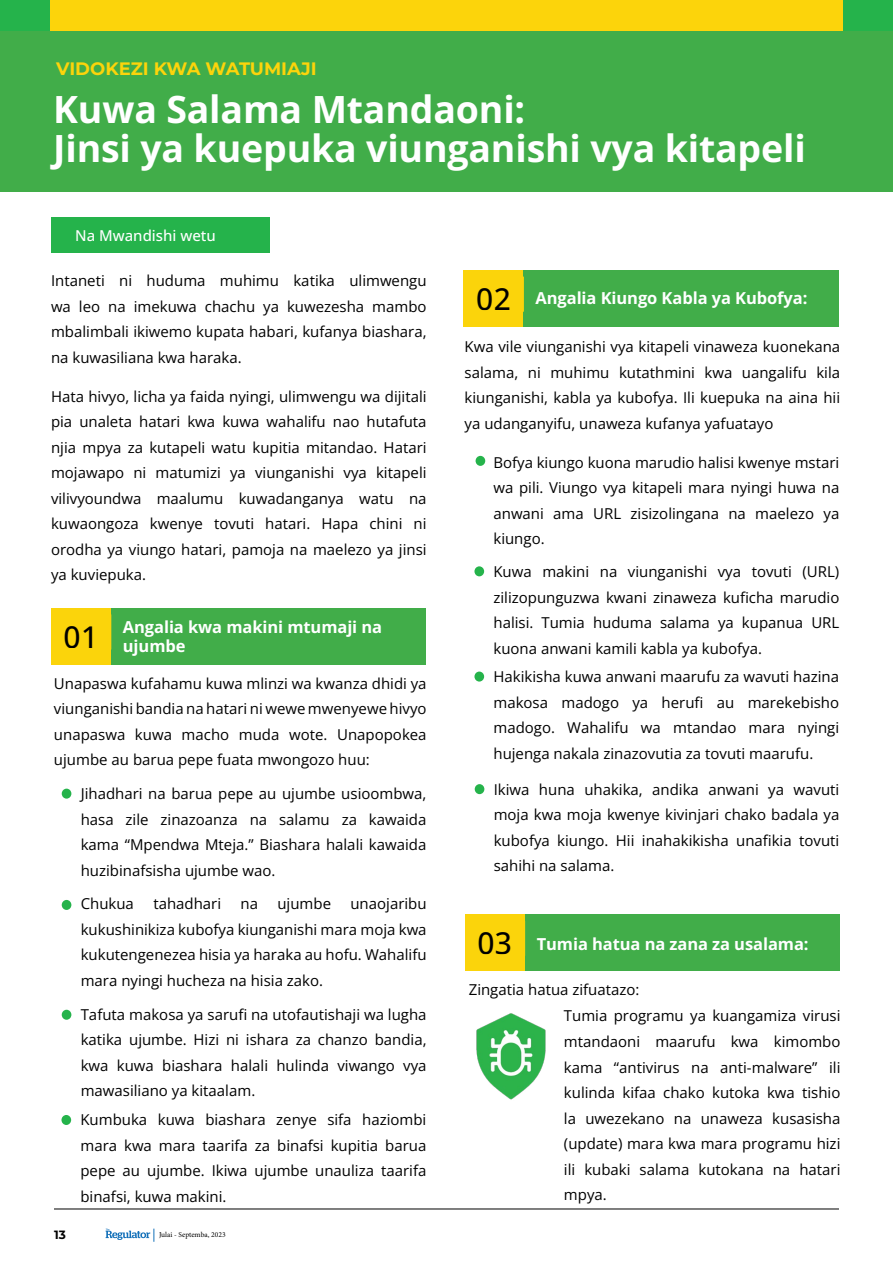
<style>
.page{position:relative;width:893px;height:1263px;background:#fff}
.page>*{position:absolute;margin:0;border:0;box-sizing:border-box;transform-origin:0 0}
.t1{font:700 37.5px/39px "Open Sans";letter-spacing:-.005em;color:#fff}
.t2{font:500 30px "Open Sans";color:#000}
.t3{font:700 18px "Montserrat";color:#fcd40b}
.t4{font:700 16.5px/19.5px "Open Sans";letter-spacing:-.005em;color:#fff}
.t5{font:15px/25.5px "Open Sans";color:#000;text-align:justify}
.t6{font:500 15px "Open Sans";color:#fff}
.t7{font:700 12px "Montserrat";color:#000}
.t8{font:7.5px "Minion Pro";color:#000}
.s1{font-weight:500;font-size:30px;color:#000}
</style>
<div class="page">
<hr style="left:54px;top:1209px;width:785px;height:1px;background:#000">
<svg style="left:106px;top:1228px;width:49px;height:14px"></svg>
<div style="left:0;top:0;width:893px;height:31px;background:#fcd40b"></div>
<div style="left:844px;top:0;width:49px;height:31px;background:#25b34b"></div>
<div style="left:0;top:0;width:49px;height:31px;background:#25b34b"></div>
<div style="left:0;top:31px;width:893px;height:160px;background:#41ad49"></div>
<div style="left:52px;top:217px;width:218px;height:36px;background:#25b34b"></div>
<div style="left:110px;top:608px;width:316px;height:56px;background:#41ad49"></div>
<div style="left:51px;top:608px;width:59px;height:56px;background:#fbd40b"></div>
<div style="left:62px;top:789px;width:9px;height:10px;background:#25b34b;border-radius:50%"></div>
<div style="left:62px;top:900px;width:9px;height:10px;background:#25b34b;border-radius:50%"></div>
<div style="left:62px;top:1010px;width:9px;height:10px;background:#25b34b;border-radius:50%"></div>
<div style="left:61px;top:1115px;width:10px;height:10px;background:#25b34b;border-radius:50%"></div>
<div style="left:523px;top:270px;width:316px;height:56px;background:#41ad49"></div>
<div style="left:464px;top:270px;width:59px;height:56px;background:#fbd40b"></div>
<div style="left:476px;top:456px;width:9px;height:10px;background:#25b34b;border-radius:50%"></div>
<div style="left:474px;top:566px;width:10px;height:10px;background:#25b34b;border-radius:50%"></div>
<div style="left:474px;top:671px;width:10px;height:10px;background:#25b34b;border-radius:50%"></div>
<div style="left:475px;top:784px;width:9px;height:10px;background:#25b34b;border-radius:50%"></div>
<div style="left:524px;top:914px;width:316px;height:56px;background:#41ad49"></div>
<div style="left:465px;top:914px;width:59px;height:56px;background:#fbd40b"></div>
<img style="left:476px;top:1013px;width:70px;height:87px">
<p class="t3" style="left:56px;top:55px;width:262px">VIDOKEZI KWA WATUMIAJI</p>
<h1 class="t1" style="left:53px;top:89px;width:754px">Kuwa Salama Mtandaoni:<br>Jinsi ya kuepuka viunganishi vya kitapeli</h1>
<p class="t6" style="left:75px;top:225px;width:142px">Na Mwandishi wetu</p>
<p class="t5" style="left:51px;top:268px;width:377px">Intaneti ni huduma muhimu katika ulimwengu wa leo na imekuwa chachu ya kuwezesha mambo mbalimbali ikiwemo kupata habari, kufanya biashara, na kuwasiliana kwa haraka.</p>
<p class="t5" style="left:51px;top:383px;width:377px">Hata hivyo, licha ya faida nyingi, ulimwengu wa dijitali pia unaleta hatari kwa kuwa wahalifu nao hutafuta njia mpya za kutapeli watu kupitia mitandao. Hatari mojawapo ni matumizi ya viunganishi vya kitapeli vilivyoundwa maalumu kuwadanganya watu na kuwaongoza kwenye tovuti hatari. Hapa chini ni orodha ya viungo hatari, pamoja na maelezo ya jinsi ya kuviepuka.</p>
<h2 class="t2" style="left:64px;top:616px;width:36px">01</h2>
<p class="t4" style="left:123px;top:617px;width:261px">Angalia kwa makini mtumaji na ujumbe</p>
<p class="t5" style="left:54px;top:670px;width:374px">Unapaswa kufahamu kuwa mlinzi wa kwanza dhidi ya viunganishi bandia na hatari ni wewe mwenyewe hivyo unapaswa kuwa macho muda wote. Unapopokea ujumbe au barua pepe fuata mwongozo huu:</p>
<p class="t5" style="left:81px;top:781px;width:347px">Jihadhari na barua pepe au ujumbe usioombwa, hasa zile zinazoanza na salamu za kawaida kama “Mpendwa Mteja.” Biashara halali kawaida huzibinafsisha ujumbe wao.</p>
<p class="t5" style="left:81px;top:891px;width:55px">Chukua</p>
<p class="t5" style="left:153px;top:891px;width:69px">tahadhari</p>
<p class="t5" style="left:241px;top:891px;width:19px">na</p>
<p class="t5" style="left:277px;top:891px;width:55px">ujumbe</p>
<p class="t5" style="left:81px;top:891px;width:347px;text-indent:270px">unaojaribu kukushinikiza kubofya kiunganishi mara moja kwa kukutengenezea hisia ya haraka au hofu. Wahalifu mara nyingi hucheza na hisia zako.</p>
<p class="t5" style="left:81px;top:1001px;width:347px">Tafuta makosa ya sarufi na utofautishaji wa lugha katika ujumbe. Hizi ni ishara za chanzo bandia, kwa kuwa biashara halali hulinda viwango vya mawasiliano ya kitaalam.</p>
<p class="t5" style="left:80px;top:1106px;width:347px">Kumbuka kuwa biashara zenye sifa haziombi mara kwa mara taarifa za binafsi kupitia barua pepe au ujumbe. Ikiwa ujumbe unauliza taarifa binafsi, kuwa makini.</p>
<p class="t7" style="left:54px;top:1226px;width:13px">13</p>
<p class="t8" style="left:159px;top:1229px;width:68px">Julai - Septemba, 2023</p>
<p class="t4" style="left:476px;top:288px;width:333px"><span class="s1">02</span> Angalia Kiungo Kabla ya Kubofya:</p>
<p class="t5" style="left:465px;top:334px;width:377px">Kwa vile viunganishi vya kitapeli vinaweza kuonekana salama, ni muhimu kutathmini kwa uangalifu kila kiunganishi, kabla ya kubofya. Ili kuepuka na aina hii ya udanganyifu, unaweza kufanya yafuatayo</p>
<p class="t5" style="left:493px;top:449px;width:347px">Bofya kiungo kuona marudio halisi kwenye mstari wa pili. Viungo vya kitapeli mara nyingi huwa na anwani ama URL zisizolingana na maelezo ya kiungo.</p>
<p class="t5" style="left:493px;top:559px;width:347px">Kuwa makini na viunganishi vya tovuti (URL) zilizopunguzwa kwani zinaweza kuficha marudio halisi. Tumia huduma salama ya kupanua URL kuona anwani kamili kabla ya kubofya.</p>
<p class="t5" style="left:493px;top:664px;width:347px">Hakikisha kuwa anwani maarufu za wavuti hazina makosa madogo ya herufi au marekebisho madogo. Wahalifu wa mtandao mara nyingi hujenga nakala zinazovutia za tovuti maarufu.</p>
<p class="t5" style="left:494px;top:776px;width:347px">Ikiwa huna uhakika, andika anwani ya wavuti moja kwa moja kwenye kivinjari chako badala ya kubofya kiungo. Hii inahakikisha unafikia tovuti sahihi na salama.</p>
<p class="t4" style="left:477px;top:933px;width:333px"><span class="s1">03</span> Tumia hatua na zana za usalama:</p>
<p class="t5" style="left:564px;top:976px;width:278px;text-align:left;text-indent:-95px">Zingatia hatua zifuatazo:<br>Tumia programu ya kuangamiza virusi mtandaoni maarufu kwa kimombo kama “antivirus na anti-malware” ili kulinda kifaa chako kutoka kwa tishio la uwezekano na unaweza kusasisha (update) mara kwa mara programu hizi ili kubaki salama kutokana na hatari mpya.</p>
</div>
